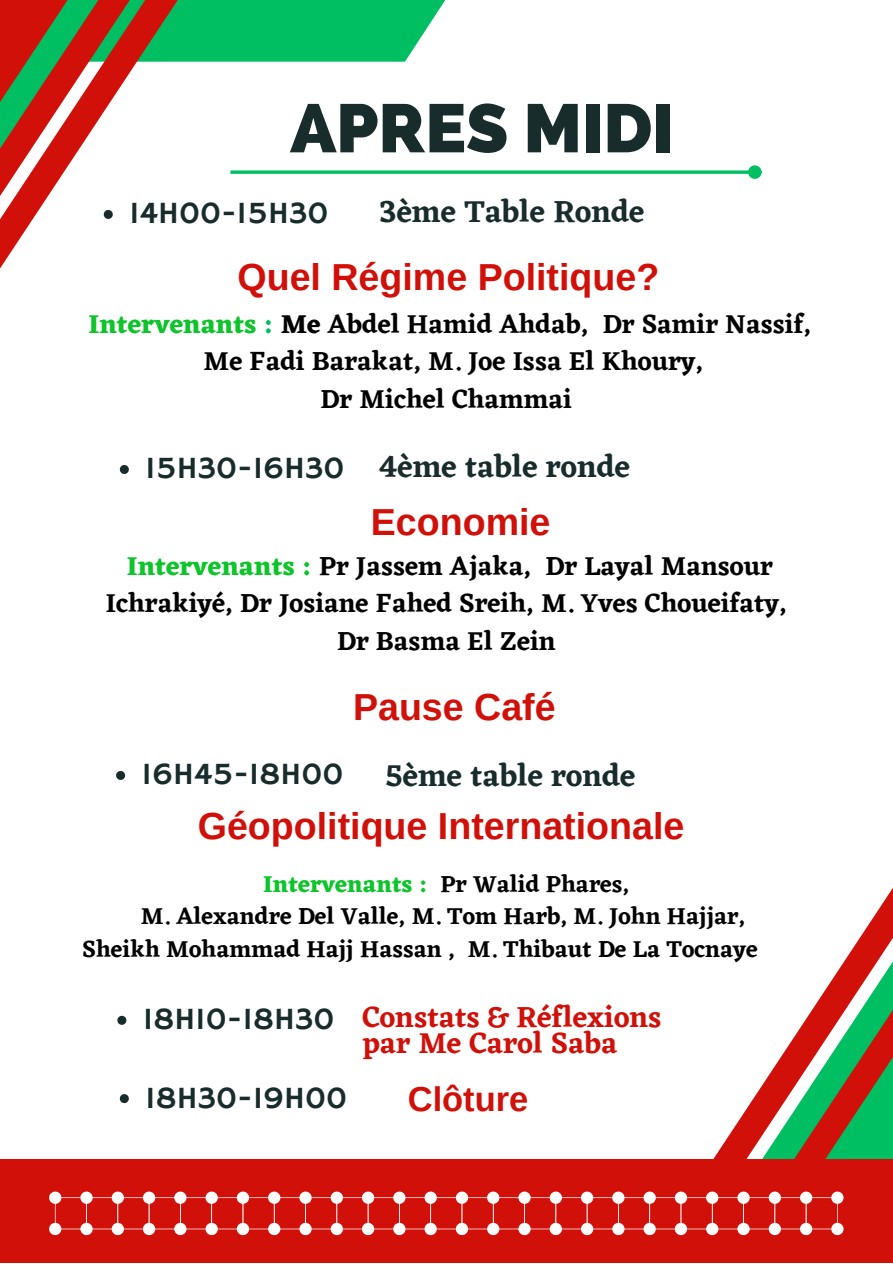
<style>
.page{position:relative;width:893px;height:1264px;background:#fff}
.page>*{position:absolute;margin:0;border:0;box-sizing:border-box;transform-origin:0 0}
.t1{font:800 68.25px "Raleway";color:#182c2b}
.t2{font:700 37.65px "Arimo";color:#d01009}
.t3{font:700 34.5px "Arimo";color:#d01009}
.t4{font:31.5px "Hammersmith One";color:#182c2b}
.t5{font:600 31.5px "Eczar";color:#182c2b}
.t6{font:600 30px "Eczar";color:#d01009}
.t7{font:600 27px/37px "Eczar";color:#000;text-align:center}
.t8{font:600 24px "Eczar";color:#000}
.s1{font-weight:700;color:#0dc42a}
.s2{font-weight:700;color:#00bf63}
.s3{font-weight:700}
</style>
<div class="page">
<svg style="left:862px;top:889px;width:30px;height:45px"></svg>
<svg style="left:714px;top:934px;width:178px;height:224px"></svg>
<div style="left:0;top:1158px;width:892px;height:104px;background:#d01009"></div>
<svg style="left:49px;top:1191px;width:794px;height:43px"></svg>
<svg style="left:321px;top:0;width:125px;height:62px;fill:#00bf63"></svg>
<svg style="left:120px;top:465px;width:9px;height:9px"></svg>
<svg style="left:116px;top:771px;width:9px;height:9px"></svg>
<svg style="left:321px;top:170px;width:427px;height:4px;background:#27c87b"></svg>
<div style="left:749px;top:167px;width:10px;height:10px;background:#00bf63;border-radius:50%"></div>
<div style="left:748px;top:165px;width:13px;height:14px;border:3px solid #00bf63;border-radius:50%"></div>
<svg style="left:0;top:0;width:321px;height:269px"></svg>
<svg style="left:0;top:0;width:210px;height:219px"></svg>
<svg style="left:117px;top:1015px;width:9px;height:9px"></svg>
<svg style="left:120px;top:1094px;width:9px;height:9px"></svg>
<p class="t1" style="left:290px;top:88px;width:385px">APRES MIDI</p>
<p class="t5" style="left:379px;top:193px;width:267px">3ème Table Ronde</p>
<p class="t2" style="left:237px;top:255px;width:423px">Quel Régime Politique?</p>
<p class="t4" style="left:129px;top:195px;width:201px">14H00-15H30</p>
<p class="t7" style="left:88px;top:305px;width:724px"><span class="s1">Intervenants</span> <span class="s2">:</span> <span class="s3">Me</span> Abdel Hamid Ahdab, Dr Samir Nassif,</p>
<p class="t7" style="left:204px;top:342px;width:501px">Me Fadi Barakat, M. Joe Issa El Khoury,</p>
<p class="t7" style="left:320px;top:380px;width:253px">Dr Michel Chammai</p>
<p class="t4" style="left:145px;top:450px;width:201px">15H30-16H30</p>
<p class="t5" style="left:379px;top:448px;width:253px">4ème table ronde</p>
<p class="t2" style="left:371px;top:500px;width:181px">Economie</p>
<p class="t7" style="left:106px;top:547px;width:682px"><span class="s1">Intervenants :</span> Pr Jassem Ajaka, Dr Layal Mansour<br>Ichrakiyé, Dr Josiane Fahed Sreih, M. Yves Choueifaty,<br>Dr Basma El Zein</p>
<p class="t2" style="left:353px;top:686px;width:204px">Pause Café</p>
<p class="t4" style="left:141px;top:756px;width:203px">16H45-18H00</p>
<p class="t5" style="left:385px;top:756px;width:252px">5ème table ronde</p>
<p class="t2" style="left:198px;top:805px;width:488px">Géopolitique Internationale</p>
<p class="t8" style="left:263px;top:869px;width:368px"><span class="s1">Intervenants :</span> Pr Walid Phares,</p>
<p class="t8" style="left:141px;top:902px;width:606px">M. Alexandre Del Valle, M. Tom Harb, M. John Hajjar,</p>
<p class="t8" style="left:82px;top:934px;width:677px">Sheikh Mohammad Hajj Hassan , M. Thibaut De La Tocnaye</p>
<p class="t4" style="left:143px;top:1000px;width:193px">18H10-18H30</p>
<p class="t6" style="left:362px;top:998px;width:300px">Constats &amp; Réflexions</p>
<p class="t6" style="left:362px;top:1024px;width:256px">par Me Carol Saba</p>
<p class="t4" style="left:145px;top:1079px;width:203px">18H30-19H00</p>
<p class="t3" style="left:408px;top:1080px;width:122px">Clôture</p>
</div>
